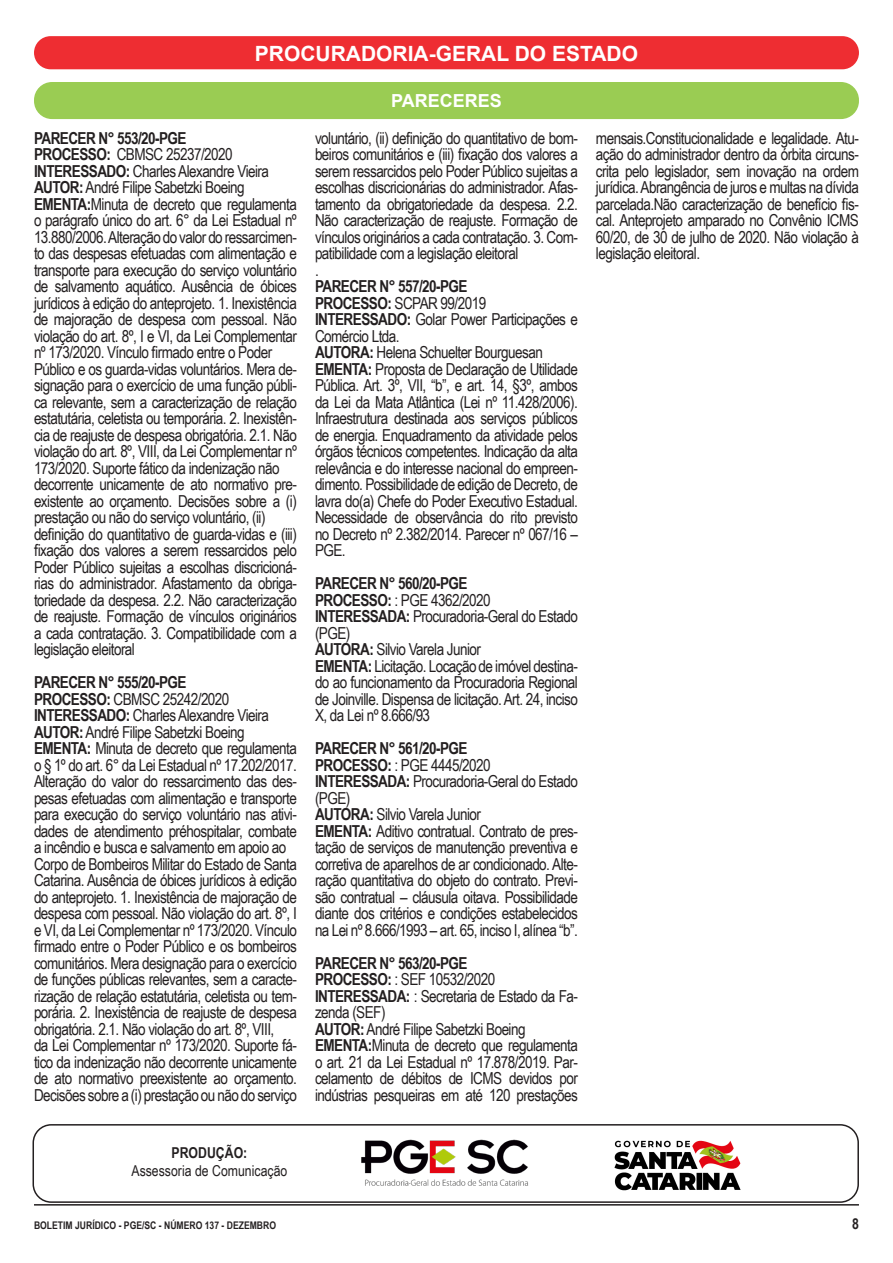
<style>
.page{position:relative;width:893px;height:1263px;background:#fff}
.page>*{position:absolute;margin:0;border:0;box-sizing:border-box;transform-origin:0 0}
.t1{font:700 21px "Arial";color:#fff}
.t2{font:700 18px "Arial";color:#fff}
.t3{font:16.5px/16.5px "Arial Narrow";letter-spacing:-.035em;color:#231f20;text-align:justify}
.t4{font:700 16.5px "Arial Narrow";letter-spacing:-.035em;color:#231f20}
.t5{font:15px/18px "Arial Narrow";color:#231f20;text-align:center}
.t6{font:700 15px "Arial Narrow";color:#231f20}
.t7{font:700 10.5px "Arial Narrow";color:#231f20}
.s1{font-weight:700}
</style>
<div class="page">
<hr style="left:34px;top:1204px;width:825px;height:1px;background:#231f20">
<div style="left:34px;top:36px;width:825px;height:33px;background:#ee2d32;border-radius:17px"></div>
<div style="left:34px;top:82px;width:825px;height:37px;background:#9acc53;border-radius:18px"></div>
<div style="left:33px;top:1124px;width:826px;height:79px;border:2px solid #231f20;border-radius:18px"></div>
<img style="left:361px;top:1139px;width:167px;height:47px">
<img style="left:614px;top:1140px;width:126px;height:50px">
<p class="t1" style="left:255px;top:39px;width:385px">PROCURADORIA-GERAL DO ESTADO</p>
<p class="t2" style="left:391px;top:88px;width:112px">PARECERES</p>
<p class="t4" style="left:34px;top:125px;width:154px">PARECER N° 553/20-PGE</p>
<p class="t3" style="left:34px;top:146px;width:200px"><span class="s1">PROCESSO:</span> CBMSC 25237/2020</p>
<p class="t3" style="left:34px;top:162px;width:237px"><span class="s1">INTERESSADO:</span> Charles Alexandre Vieira</p>
<p class="t3" style="left:34px;top:179px;width:212px"><span class="s1">AUTOR:</span> André Filipe Sabetzki Boeing</p>
<p class="t3" style="left:34px;top:195px;width:264px"><span class="s1">EMENTA:</span>Minuta de decreto que regulamenta o parágrafo único do art. 6° da Lei Estadual nº 13.880/2006. Alteração do valor do ressarcimen&shy;to das despesas efetuadas com alimentação e transporte para execução do serviço voluntário de salvamento aquático. Ausência de óbices jurídicos à edição do anteprojeto. 1. Inexistência</p>
<p class="t3" style="left:34px;top:311px;width:264px">de majoração de despesa com pessoal. Não violação do art. 8º, I e VI, da Lei Complementar nº 173/2020. Vínculo firmado entre o Poder</p>
<p class="t3" style="left:34px;top:360px;width:264px">Público e os guarda-vidas voluntários. Mera de&shy;signação para o exercício de uma função públi&shy;ca relevante, sem a caracterização de relação estatutária, celetista ou temporária. 2. Inexistên&shy;cia de reajuste de despesa obrigatória. 2.1. Não violação do art. 8º, VIII, da Lei Complementar nº 173/2020. Suporte fático da indenização não</p>
<p class="t3" style="left:34px;top:476px;width:264px">decorrente unicamente de ato normativo pre&shy;existente ao orçamento. Decisões sobre a (i) prestação ou não do serviço voluntário, (ii)</p>
<p class="t3" style="left:34px;top:525px;width:264px">definição do quantitativo de guarda-vidas e (iii) fixação dos valores a serem ressarcidos pelo Poder Público sujeitas a escolhas discricioná&shy;rias do administrador. Afastamento da obriga&shy;toriedade da despesa. 2.2. Não caracterização de reajuste. Formação de vínculos originários a cada contratação. 3. Compatibilidade com a legislação eleitoral</p>
<p class="t4" style="left:34px;top:670px;width:154px">PARECER N° 555/20-PGE</p>
<p class="t3" style="left:34px;top:690px;width:197px"><span class="s1">PROCESSO:</span> CBMSC 25242/2020</p>
<p class="t3" style="left:34px;top:707px;width:237px"><span class="s1">INTERESSADO:</span> Charles Alexandre Vieira</p>
<p class="t3" style="left:34px;top:723px;width:212px"><span class="s1">AUTOR:</span> André Filipe Sabetzki Boeing</p>
<p class="t3" style="left:34px;top:740px;width:264px"><span class="s1">EMENTA:</span> Minuta de decreto que regulamenta o § 1º do art. 6° da Lei Estadual nº 17.202/2017.<br>Alteração do valor do ressarcimento das des&shy;pesas efetuadas com alimentação e transporte para execução do serviço voluntário nas ativi&shy;dades de atendimento préhospitalar, combate a incêndio e busca e salvamento em apoio ao</p>
<p class="t3" style="left:34px;top:855px;width:264px">Corpo de Bombeiros Militar do Estado de Santa Catarina. Ausência de óbices jurídicos à edição do anteprojeto. 1. Inexistência de majoração de despesa com pessoal. Não violação do art. 8º, I e VI, da Lei Complementar nº 173/2020. Vínculo firmado entre o Poder Público e os bombeiros comunitários. Mera designação para o exercício de funções públicas relevantes, sem a caracte&shy;rização de relação estatutária, celetista ou tem&shy;porária. 2. Inexistência de reajuste de despesa obrigatória. 2.1. Não violação do art. 8º, VIII,</p>
<p class="t3" style="left:34px;top:1037px;width:264px">da Lei Complementar nº 173/2020. Suporte fá&shy;tico da indenização não decorrente unicamente de ato normativo preexistente ao orçamento.<br>Decisões sobre a (i) prestação ou não do serviço</p>
<p class="t5" style="left:131px;top:1143px;width:157px"><span class="s1">PRODUÇÃO:<br></span>Assessoria de Comunicação</p>
<p class="t3" style="left:315px;top:129px;width:264px">voluntário, (ii) definição do quantitativo de bom&shy;beiros comunitários e (iii) fixação dos valores a serem ressarcidos pelo Poder Público sujeitas a escolhas discricionárias do administrador. Afas&shy;tamento da obrigatoriedade da despesa. 2.2.<br>Não caracterização de reajuste. Formação de vínculos originários a cada contratação. 3. Com&shy;patibilidade com a legislação eleitoral</p>
<p class="t3" style="left:315px;top:261px;width:5px">.</p>
<p class="t4" style="left:315px;top:274px;width:154px">PARECER N° 557/20-PGE</p>
<p class="t3" style="left:315px;top:294px;width:173px"><span class="s1">PROCESSO:</span> SCPAR 99/2019</p>
<p class="t3" style="left:315px;top:311px;width:264px"><span class="s1">INTERESSADO:</span> Golar Power Participações e<br>Comércio Ltda.</p>
<p class="t3" style="left:315px;top:344px;width:229px"><span class="s1">AUTORA:</span> Helena Schuelter Bourguesan</p>
<p class="t3" style="left:315px;top:360px;width:264px"><span class="s1">EMENTA:</span> Proposta de Declaração de Utilidade Pública. Art. 3º, VII, “b”, e art. 14, §3º, ambos da Lei da Mata Atlântica (Lei nº 11.428/2006).<br>Infraestrutura destinada aos serviços públicos de energia. Enquadramento da atividade pelos órgãos técnicos competentes. Indicação da alta relevância e do interesse nacional do empreen&shy;dimento. Possibilidade de edição de Decreto, de lavra do(a) Chefe do Poder Executivo Estadual.<br>Necessidade de observância do rito previsto no Decreto nº 2.382/2014. Parecer nº 067/16 – PGE.</p>
<p class="t4" style="left:315px;top:571px;width:154px">PARECER N° 560/20-PGE</p>
<p class="t3" style="left:315px;top:591px;width:177px"><span class="s1">PROCESSO:</span> : PGE 4362/2020</p>
<p class="t3" style="left:315px;top:608px;width:264px"><span class="s1">INTERESSADA:</span> Procuradoria-Geral do Estado (PGE)</p>
<p class="t3" style="left:315px;top:641px;width:167px"><span class="s1">AUTORA:</span> Silvio Varela Junior</p>
<p class="t3" style="left:315px;top:657px;width:264px"><span class="s1">EMENTA:</span> Licitação. Locação de imóvel destina&shy;do ao funcionamento da Procuradoria Regional de Joinville. Dispensa de licitação. Art. 24, inciso X, da Lei nº 8.666/93</p>
<p class="t4" style="left:315px;top:736px;width:154px">PARECER N° 561/20-PGE</p>
<p class="t3" style="left:315px;top:756px;width:177px"><span class="s1">PROCESSO:</span> : PGE 4445/2020</p>
<p class="t3" style="left:315px;top:773px;width:264px"><span class="s1">INTERESSADA:</span> Procuradoria-Geral do Estado (PGE)</p>
<p class="t3" style="left:315px;top:806px;width:168px"><span class="s1">AUTORA:</span> Silvio Varela Junior</p>
<p class="t3" style="left:315px;top:822px;width:264px"><span class="s1">EMENTA:</span> Aditivo contratual. Contrato de pres&shy;tação de serviços de manutenção preventiva e corretiva de aparelhos de ar condicionado. Alte&shy;ração quantitativa do objeto do contrato. Previ&shy;são contratual – cláusula oitava. Possibilidade diante dos critérios e condições estabelecidos na Lei nº 8.666/1993 – art. 65, inciso I, alínea “b”.</p>
<p class="t4" style="left:315px;top:950px;width:154px">PARECER N° 563/20-PGE</p>
<p class="t3" style="left:315px;top:971px;width:182px"><span class="s1">PROCESSO:</span> : SEF 10532/2020</p>
<p class="t3" style="left:315px;top:987px;width:264px"><span class="s1">INTERESSADA:</span> : Secretaria de Estado da Fa&shy;zenda (SEF)</p>
<p class="t3" style="left:315px;top:1020px;width:212px"><span class="s1">AUTOR:</span> André Filipe Sabetzki Boeing</p>
<p class="t3" style="left:315px;top:1037px;width:264px"><span class="s1">EMENTA:</span>Minuta de decreto que regulamenta o art. 21 da Lei Estadual nº 17.878/2019. Par&shy;celamento de débitos de ICMS devidos por indústrias pesqueiras em até 120 prestações</p>
<p class="t3" style="left:596px;top:129px;width:264px">mensais.Constitucionalidade e legalidade. Atu&shy;ação do administrador dentro da órbita circuns&shy;crita pelo legislador, sem inovação na ordem jurídica. Abrangência de juros e multas na dívida parcelada.Não caracterização de benefício fis&shy;cal. Anteprojeto amparado no Convênio ICMS 60/20, de 30 de julho de 2020. Não violação à legislação eleitoral.</p>
<p class="t7" style="left:34px;top:1217px;width:244px">BOLETIM JURÍDICO - PGE/SC - NÚMERO 137 - DEZEMBRO</p>
<p class="t6" style="left:852px;top:1212px;width:8px">8</p>
</div>
